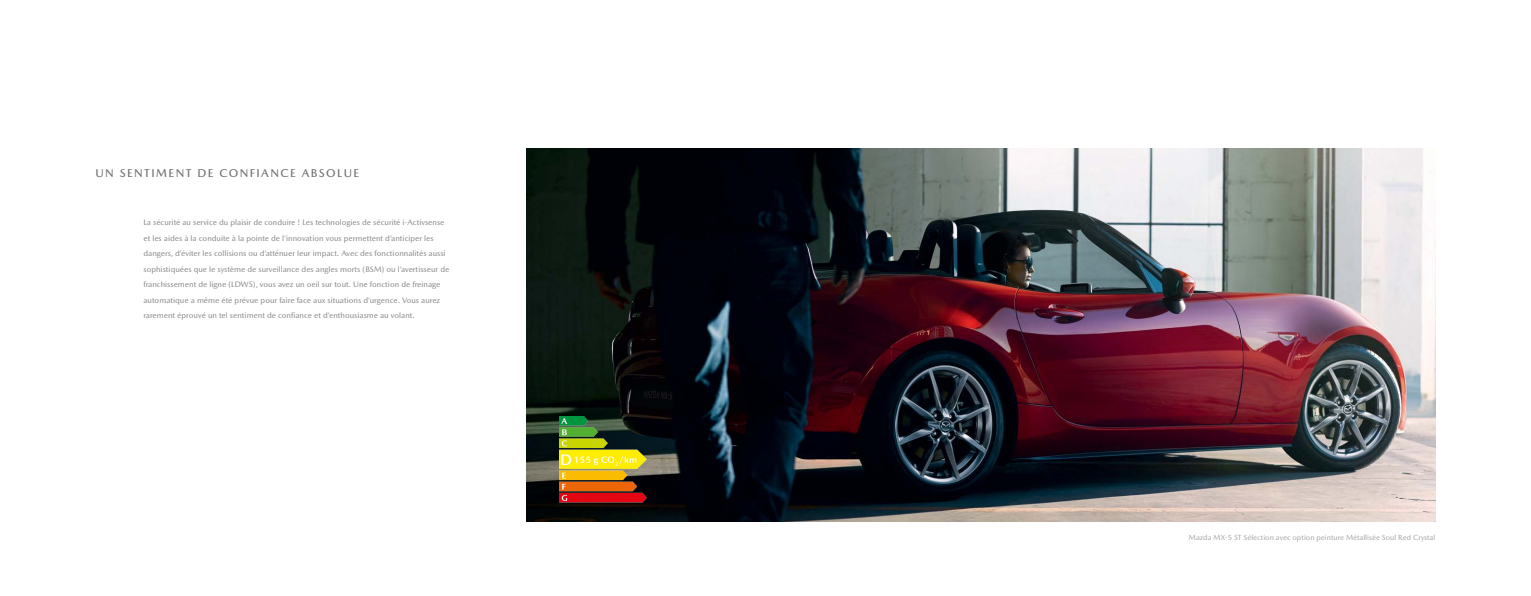
<style>
.page{position:relative;width:1531px;height:596px;background:#fff}
.page>*{position:absolute;margin:0;border:0;box-sizing:border-box;transform-origin:0 0}
.t1{font:500 11.5px "Mazda Type Cyrillic";letter-spacing:.125em;color:#6d6e70}
.t2{font:8px/15.5px "Mazda Type Cyrillic";color:#808285}
.t3{font:7.5px "Mazda Type Cyrillic";color:#9d9fa1}
</style>
<div class="page">
<img style="left:526px;top:149px;width:909px;height:372px">
<img style="left:560px;top:416px;width:86px;height:86px">
<h1 class="t1" style="left:95px;top:168px;width:265px">UN SENTIMENT DE CONFIANCE ABSOLUE</h1>
<p class="t2" style="left:143px;top:215px;width:307px">La sécurité au service du plaisir de conduire ! Les technologies de sécurité i-Activsense et les aides à la conduite à la pointe de l’innovation vous permettent d’anticiper les dangers, d’éviter les collisions ou d’atténuer leur impact. Avec des fonctionnalités aussi sophistiquées que le système de surveillance des angles morts (BSM) ou l’avertisseur de franchissement de ligne (LDWS), vous avez un oeil sur tout. Une fonction de freinage automatique a même été prévue pour faire face aux situations d’urgence. Vous aurez rarement éprouvé un tel sentiment de confiance et d’enthousiasme au volant.</p>
<p class="t3" style="left:1189px;top:534px;width:248px">Mazda MX-5 ST Sélection avec option peinture Métallisée Soul Red Crystal</p>
</div>
